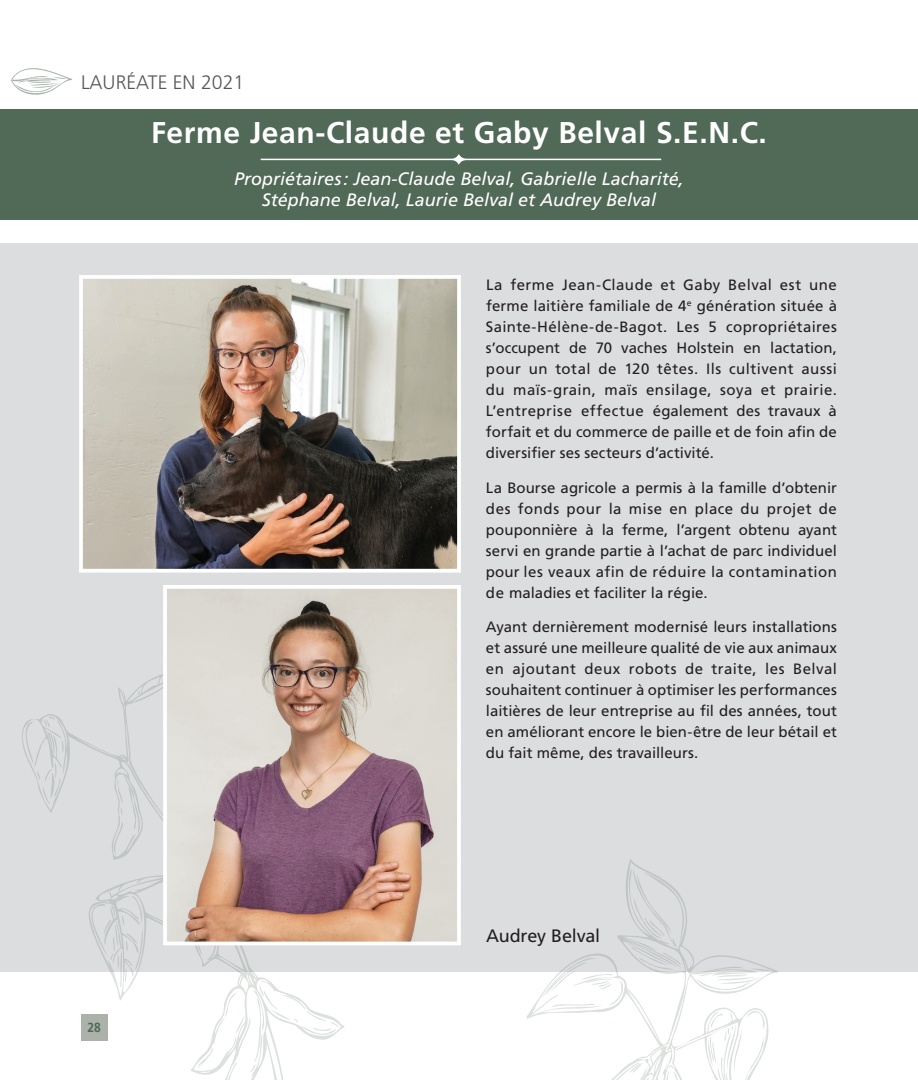
<style>
.page{position:relative;width:918px;height:1080px;background:#fff}
.page>*{position:absolute;margin:0;border:0;box-sizing:border-box;transform-origin:0 0}
.t1{font:700 30px "Frutiger LT Std";letter-spacing:.02em;color:#fff}
.t2{font:300 19.5px "Frutiger LT Std";color:#57585a}
.t3{font:italic 18px/21px "Frutiger LT Std";color:#fff;text-align:center}
.t4{font:18px "Frutiger LT Std";letter-spacing:-.01em;color:#231f20}
.t5{font:15px/21px "Frutiger LT Std";letter-spacing:.005em;color:#231f20;text-align:justify}
.t6{font:700 13.2px "Frutiger LT Std";color:#516957;scale:.91 1}
</style>
<div class="page">
<div style="left:0;top:243px;width:918px;height:729px;background:#dcdddf"></div>
<div style="left:0;top:109px;width:918px;height:110px;background:#516957"></div>
<svg style="left:46px;top:674px;width:299px;height:399px"></svg>
<svg style="left:22px;top:713px;width:42px;height:91px"></svg>
<svg style="left:185px;top:1044px;width:29px;height:31px"></svg>
<svg style="left:224px;top:984px;width:118px;height:96px"></svg>
<svg style="left:189px;top:945px;width:78px;height:16px"></svg>
<svg style="left:77px;top:894px;width:68px;height:93px"></svg>
<svg style="left:108px;top:777px;width:29px;height:78px"></svg>
<svg style="left:138px;top:691px;width:3px;height:4px"></svg>
<svg style="left:120px;top:691px;width:5px;height:10px"></svg>
<svg style="left:526px;top:859px;width:252px;height:221px"></svg>
<svg style="left:613px;top:1060px;width:35px;height:20px"></svg>
<svg style="left:661px;top:1070px;width:20px;height:10px"></svg>
<svg style="left:696px;top:968px;width:74px;height:26px"></svg>
<svg style="left:541px;top:868px;width:149px;height:139px"></svg>
<svg style="left:708px;top:1000px;width:61px;height:80px"></svg>
<svg style="left:11px;top:68px;width:61px;height:27px"></svg>
<svg style="left:261px;top:154px;width:400px;height:11px"></svg>
<img style="left:84px;top:280px;width:372px;height:288px">
<div style="left:79px;top:275px;width:382px;height:298px;border:4px solid #fff"></div>
<img style="left:168px;top:590px;width:288px;height:350px">
<div style="left:163px;top:585px;width:298px;height:360px;border:4px solid #fff"></div>
<h2 class="t2" style="left:81px;top:71px;width:165px">LAURÉATE EN 2021</h2>
<h1 class="t1" style="left:151px;top:115px;width:617px">Ferme Jean-Claude et Gaby Belval S.E.N.C.</h1>
<p class="t3" style="left:234px;top:168px;width:451px">Propriétaires: Jean-Claude Belval, Gabrielle Lacharité,<br>Stéphane Belval, Laurie Belval et Audrey Belval</p>
<p class="t5" style="left:486px;top:275px;width:353px">La ferme Jean-Claude et Gaby Belval est une ferme laitière familiale de 4<sup>e</sup> génération située à Sainte-Hélène-de-Bagot. Les 5 copropriétaires s’occupent de 70 vaches Holstein en lactation, pour un total de 120 têtes. Ils cultivent aussi du maïs-grain, maïs ensilage, soya et prairie.<br>L’entreprise effectue également des travaux à forfait et du commerce de paille et de foin afin de diversifier ses secteurs d’activité.</p>
<p class="t5" style="left:486px;top:477px;width:353px">La Bourse agricole a permis à la famille d’obtenir des fonds pour la mise en place du projet de pouponnière à la ferme, l’argent obtenu ayant servi en grande partie à l’achat de parc individuel pour les veaux afin de réduire la contamination de maladies et faciliter la régie.</p>
<p class="t5" style="left:486px;top:617px;width:353px">Ayant dernièrement modernisé leurs installations et assuré une meilleure qualité de vie aux animaux en ajoutant deux robots de traite, les Belval souhaitent continuer à optimiser les performances laitières de leur entreprise au fil des années, tout en améliorant encore le bien-être de leur bétail et du fait même, des travailleurs.</p>
<p class="t6" style="left:88px;top:1019px;width:16px">28</p>
<p class="t4" style="left:486px;top:925px;width:116px">Audrey Belval</p>
</div>
